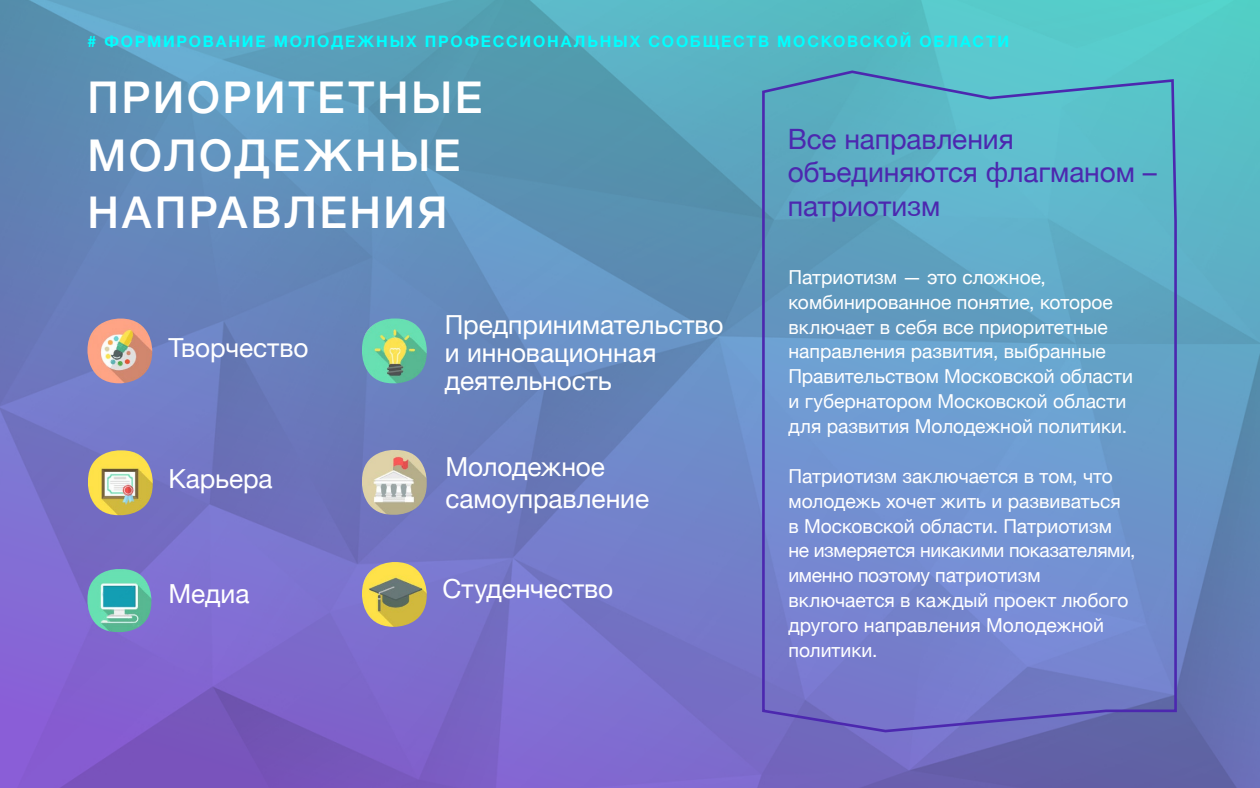
<style>
.page{position:relative;width:1260px;height:788px;background:#fff}
.page>*{position:absolute;margin:0;border:0;box-sizing:border-box;transform-origin:0 0}
.t1{font:500 43.75px/57.8px "Helvetica Neue";letter-spacing:.055em;color:#fff}
.t2{font:28px/33.6px "Helvetica Neue";letter-spacing:-.005em;color:#4c28af}
.t3{font:26.25px/28px "Helvetica Neue";letter-spacing:-.005em;color:#fff}
.t4{font:19.25px/24.8px "Helvetica Neue";color:#fff}
.t5{font:700 15.75px "Helvetica Neue";letter-spacing:.11em;color:#0ff}
</style>
<div class="page">
<img style="left:0;top:0;width:1260px;height:788px">
<img style="left:88px;top:569px;width:63px;height:63px">
<img style="left:362px;top:562px;width:65px;height:64px">
<img style="left:362px;top:450px;width:65px;height:64px">
<img style="left:362px;top:318px;width:65px;height:65px">
<img style="left:88px;top:318px;width:64px;height:65px">
<img style="left:88px;top:450px;width:65px;height:65px">
<svg style="left:760px;top:69px;width:418px;height:664px;background:#6899ca"></svg>
<p class="t5" style="left:88px;top:29px;width:923px"># ФОРМИРОВАНИЕ МОЛОДЕЖНЫХ ПРОФЕССИОНАЛЬНЫХ СООБЩЕСТВ МОСКОВСКОЙ ОБЛАСТИ</p>
<h1 class="t1" style="left:88px;top:65px;width:396px">ПРИОРИТЕТНЫЕ<br>МОЛОДЕЖНЫЕ<br>НАПРАВЛЕНИЯ</h1>
<h3 class="t3" style="left:169px;top:335px;width:141px">Творчество</h3>
<h3 class="t3" style="left:169px;top:466px;width:106px">Карьера</h3>
<h3 class="t3" style="left:445px;top:312px;width:280px">Предпринимательство и инновационная деятельность</h3>
<h3 class="t3" style="left:445px;top:452px;width:205px;line-height:31.5px">Молодежное самоуправление</h3>
<h3 class="t3" style="left:169px;top:581px;width:82px">Медиа</h3>
<h3 class="t3" style="left:442px;top:576px;width:172px">Студенчество</h3>
<h2 class="t2" style="left:788px;top:123px;width:371px">Все направления объединяются флагманом – патриотизм</h2>
<p class="t4" style="left:789px;top:266px;width:346px">Патриотизм — это сложное, комбинированное понятие, которое включает в себя все приоритетные направления развития, выбранные Правительством Московской области и губернатором Московской области для развития Молодежной политики.</p>
<p class="t4" style="left:789px;top:464px;width:349px">Патриотизм заключается в том, что молодежь хочет жить и развиваться в Московской области. Патриотизм не измеряется никакими показателями, именно поэтому патриотизм включается в каждый проект любого другого направления Молодежной политики.</p>
</div>
